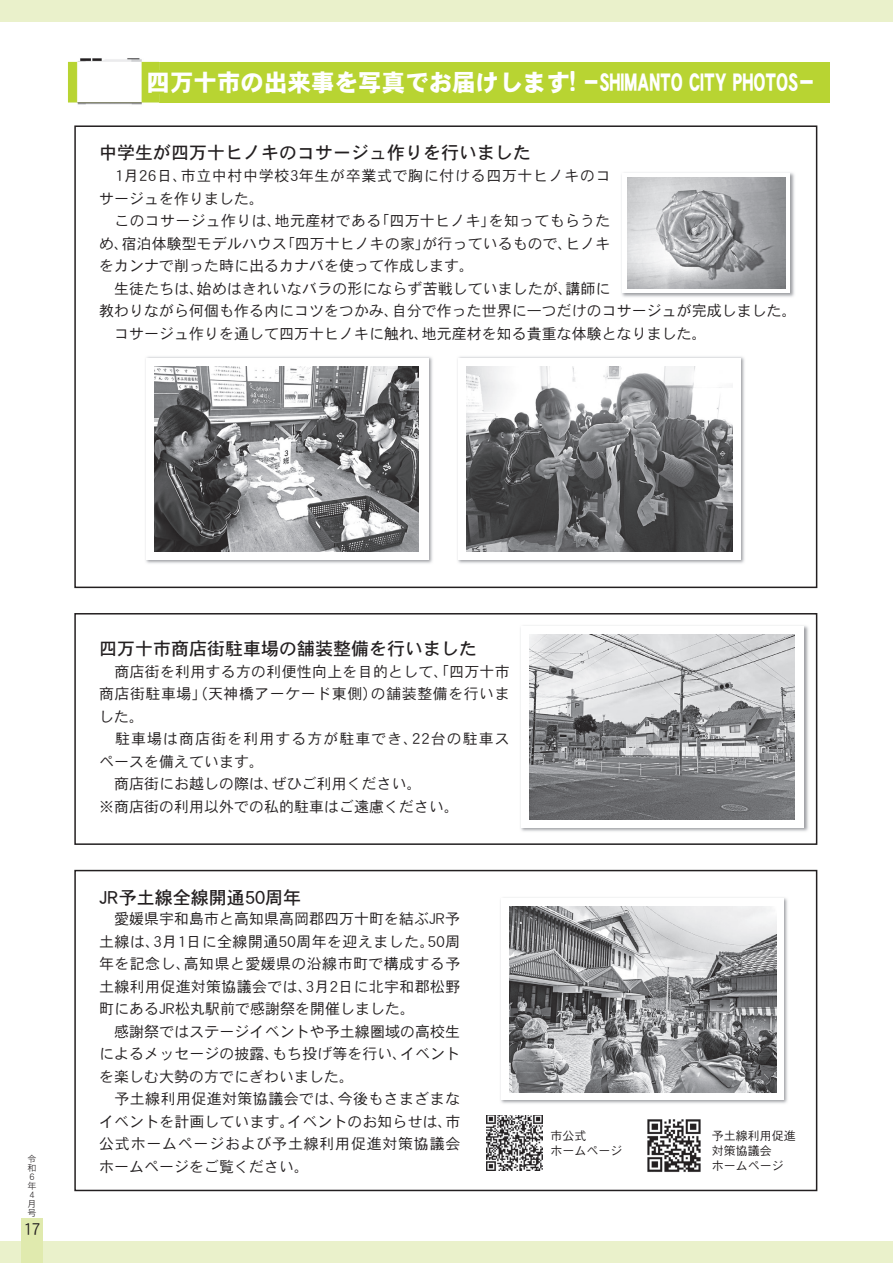
<style>
.page{position:relative;width:893px;height:1263px;background:#fff}
.page>*{position:absolute;margin:0;border:0;box-sizing:border-box;transform-origin:0 0}
.t1{font:24.3px "DFPHS Gothic CID W9 90 msp RKSJ H";letter-spacing:.04em;color:#fff;scale:.64 1}
.t2{font:18px "DFPHS Gothic CID W5 90 msp RKSJ H";color:#231f20}
.t3{font:16.5px "DFPHS Gothic CID W3 90 msp RKSJ H";color:#231f20;scale:.95 1}
.t4{font:15px/22.5px "DFPHS Gothic CID W3 90 msp RKSJ H";letter-spacing:.005em;color:#231f20}
.t5{font:12px/15px "DFPHS Gothic CID W3 90 msp RKSJ H";color:#231f20}
.t6{font:9px/9px "DFP Gothic PCID W3 90 msp RKSJ V";color:#231f20}
.s1{font-size:24px}
</style>
<div class="page">
<div style="left:68px;top:62px;width:762px;height:40px;background:#b8d432"></div>
<img style="left:68px;top:58px;width:91px;height:47px">
<img style="left:68px;top:62px;width:91px;height:40px">
<img style="left:148px;top:71px;width:11px;height:22px">
<div style="left:74px;top:125px;width:743px;height:463px;border:2px solid #231f20"></div>
<img style="left:145px;top:356px;width:288px;height:208px">
<div style="left:146px;top:358px;width:282px;height:201px;background:#fff"></div>
<img style="left:154px;top:366px;width:264px;height:186px">
<img style="left:457px;top:356px;width:288px;height:208px">
<div style="left:458px;top:358px;width:282px;height:201px;background:#fff"></div>
<img style="left:466px;top:366px;width:267px;height:186px">
<img style="left:621px;top:172px;width:174px;height:125px">
<svg style="left:623px;top:173px;width:167px;height:120px"></svg>
<img style="left:627px;top:178px;width:158px;height:110px">
<div style="left:74px;top:613px;width:743px;height:232px;border:2px solid #231f20"></div>
<img style="left:520px;top:625px;width:289px;height:207px">
<div style="left:522px;top:626px;width:282px;height:202px;background:#fff"></div>
<img style="left:530px;top:634px;width:264px;height:186px">
<div style="left:74px;top:870px;width:743px;height:321px;border:2px solid #231f20"></div>
<img style="left:500px;top:897px;width:288px;height:207px">
<div style="left:502px;top:899px;width:282px;height:201px;background:#fff"></div>
<img style="left:509px;top:906px;width:267px;height:186px">
<img style="left:647px;top:1119px;width:54px;height:53px">
<img style="left:487px;top:1115px;width:55px;height:55px">
<div style="left:0;top:0;width:893px;height:21px;background:#eaf1cb"></div>
<div style="left:0;top:1242px;width:893px;height:21px;background:#eaf1cb"></div>
<div style="left:22px;top:1218px;width:21px;height:45px;background:#e0eaae"></div>
<h1 class="t1" style="left:146px;top:73px;width:1045px"><span class="s1">四万十市の出来事を写真でお届けします!</span> ーSHIMANTO CITY PHOTOSー</h1>
<p class="t2" style="left:99px;top:145px;width:433px">中学生が四万十ヒノキのコサージュ作りを行いました</p>
<p class="t4" style="left:99px;top:166px;width:699px">　1月26日、市立中村中学校3年生が卒業式で胸に付ける四万十ヒノキのコ<br>サージュを作りました。<br>　このコサージュ作りは、地元産材である「四万十ヒノキ」を知ってもらうた<br>め、宿泊体験型モデルハウス「四万十ヒノキの家」が行っているもので、ヒノキ<br>をカンナで削った時に出るカナバを使って作成します。<br>　生徒たちは、始めはきれいなバラの形にならず苦戦していましたが、講師に<br>教わりながら何個も作る内にコツをつかみ、自分で作った世界に一つだけのコサージュが完成しました。　コサージュ作りを通して四万十ヒノキに触れ、地元産材を知る貴重な体験となりました。</p>
<p class="t6" style="left:28px;top:1155px;width:10px">令和<br>6年<br>4月号</p>
<p class="t3" style="left:23px;top:1223px;width:20px">17</p>
<p class="t2" style="left:99px;top:642px;width:379px">四万十市商店街駐車場の舗装整備を行いました</p>
<p class="t4" style="left:99px;top:662px;width:412px">　商店街を利用する方の利便性向上を目的として、「四万十市商店街駐車場」（天神橋アーケード東側）の舗装整備を行いました。<br>　駐車場は商店街を利用する方が駐車でき、22台の駐車スペースを備えています。<br>　商店街にお越しの際は、ぜひご利用ください。<br>※商店街の利用以外での私的駐車はご遠慮ください。</p>
<p class="t2" style="left:99px;top:891px;width:204px">JR予土線全線開通50周年</p>
<p class="t4" style="left:99px;top:909px;width:363px">　愛媛県宇和島市と高知県高岡郡四万十町を結ぶJR予土線は、3月1日に全線開通50周年を迎えました。50周年を記念し、高知県と愛媛県の沿線市町で構成する予土線利用促進対策協議会では、3月2日に北宇和郡松野町にあるJR松丸駅前で感謝祭を開催しました。<br>　感謝祭ではステージイベントや予土線圏域の高校生によるメッセージの披露、もち投げ等を行い、イベントを楽しむ大勢の方でにぎわいました。<br>　予土線利用促進対策協議会では、今後もさまざまなイベントを計画しています。イベントのお知らせは、市公式ホームページおよび予土線利用促進対策協議会ホームページをご覧ください。</p>
<p class="t5" style="left:550px;top:1129px;width:73px">市公式<br>ホームページ</p>
<p class="t5" style="left:712px;top:1129px;width:85px">予土線利用促進対策協議会<br>ホームページ</p>
</div>
